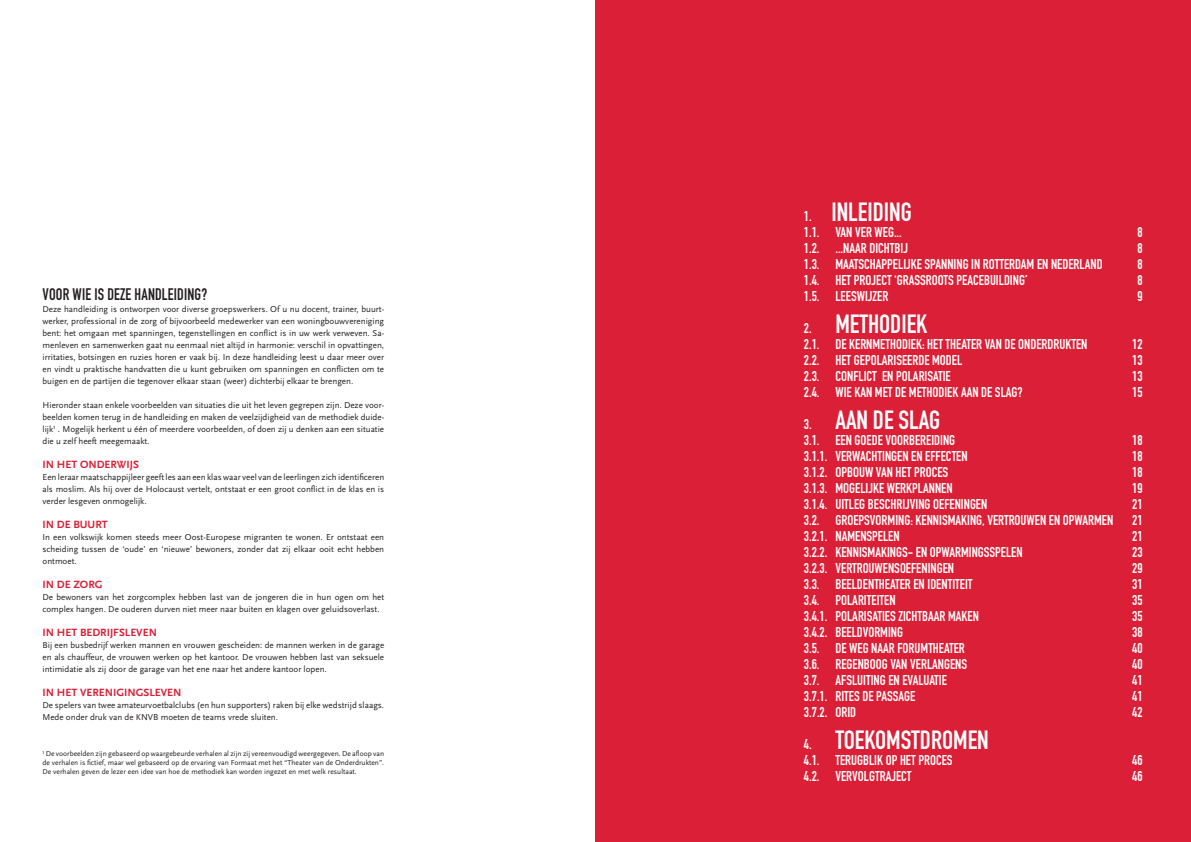
<style>
.page{position:relative;width:1191px;height:842px;background:#fff}
.page>*{position:absolute;margin:0;border:0;box-sizing:border-box;transform-origin:0 0}
.t1{font:26px "DIN Engschrift Alternate";color:#fff}
.t2{font:16.5px "DIN Engschrift";color:#231f20;scale:.95 1}
.t3{font:14px "DIN Engschrift Alternate";color:#fff}
.t4{font:700 11px "AD Scala Sans";color:#da1f36}
.t5{font:9px/12px "AD Scala Sans Romein";color:#231f20;text-align:justify}
.t6{font:7.5px/9px "AD Scala Sans Romein";color:#231f20;text-align:justify}
.s1{font-size:14px}
</style>
<div class="page">
<div style="left:595px;top:0;width:596px;height:842px;background:#da1f36"></div>
<h2 class="t2" style="left:43px;top:285px;width:8px">VOOR</h2>
<h2 class="t2" style="left:73px;top:285px;width:73px">WIE ISDEZEHANDLEIDING</h2>
<h2 class="t2" style="left:201px;top:285px;width:8px">?</h2>
<p class="t5" style="left:43px;top:303px;width:343px">Deze handleiding is ontworpen voor diverse groepswerkers. Of u nu docent, trainer, buurt&shy;werker, professional in de zorg of bijvoorbeeld medewerker van een woningbouwvereniging bent: het omgaan met spanningen, tegenstellingen en conflict is in uw werk verweven. Sa&shy;menleven en samenwerken gaat nu eenmaal niet altijd in harmonie: verschil in opvattingen, irritaties, botsingen en ruzies horen er vaak bij. In deze handleiding leest u daar meer over en vindt u praktische handvatten die u kunt gebruiken om spanningen en conflicten om te buigen en de partijen die tegenover elkaar staan (weer) dichterbij elkaar te brengen.</p>
<p class="t5" style="left:43px;top:399px;width:343px">Hieronder staan enkele voorbeelden van situaties die uit het leven gegrepen zijn. Deze voor&shy;beelden komen terug in de handleiding en maken de veelzijdigheid van de methodiek duide&shy;lijk<sup>1</sup> . Mogelijk herkent u één of meerdere voorbeelden, of doen zij u denken aan een situatie die u zelf heeft meegemaakt.</p>
<p class="t4" style="left:43px;top:459px;width:98px">IN HET ON DERWIJS</p>
<p class="t5" style="left:43px;top:471px;width:343px">Een leraar maatschappijleer geeft les aan een klas waar veel van de leerlingen zich identificeren als moslim. Als hij over de Holocaust vertelt, ontstaat er een groot conflict in de klas en is verder lesgeven onmogelijk.</p>
<p class="t4" style="left:43px;top:519px;width:64px">IN DE BUU RT</p>
<p class="t5" style="left:43px;top:531px;width:343px">In een volkswijk komen steeds meer Oost-Europese migranten te wonen. Er ontstaat een scheiding tussen de ‘oude’ en ‘nieuwe’ bewoners, zonder dat zij elkaar ooit echt hebben ontmoet.</p>
<p class="t4" style="left:43px;top:579px;width:62px">IN DE ZO RG</p>
<p class="t5" style="left:43px;top:591px;width:343px">De bewoners van het zorgcomplex hebben last van de jongeren die in hun ogen om het complex hangen. De ouderen durven niet meer naar buiten en klagen over geluidsoverlast.</p>
<p class="t4" style="left:43px;top:627px;width:114px">IN HET BEDRIJFSLEVEN</p>
<p class="t5" style="left:43px;top:639px;width:343px">Bij een busbedrijf werken mannen en vrouwen gescheiden: de mannen werken in de garage en als chauffeur, de vrouwen werken op het kantoor. De vrouwen hebben last van seksuele intimidatie als zij door de garage van het ene naar het andere kantoor lopen.</p>
<p class="t4" style="left:43px;top:687px;width:138px">IN HET VEREN IGINGSLEVEN</p>
<p class="t5" style="left:43px;top:699px;width:343px">De spelers van twee amateurvoetbalclubs (en hun supporters) raken bij elke wedstrijd slaags.<br>Mede onder druk van de KNVB moeten de teams vrede sluiten.</p>
<p class="t6" style="left:43px;top:749px;width:343px"><sup>1</sup> De voorbeelden zijn gebaseerd op waargebeurde verhalen al zijn zij vereenvoudigd weergegeven. De afloop van de verhalen is fictief, maar wel gebaseerd op de ervaring van Formaat met het “Theater van de Onderdrukten”.<br>De verhalen geven de lezer een idee van hoe de methodiek kan worden ingezet en met welk resultaat.</p>
<h1 class="t1" style="left:804px;top:196px;width:109px"><span class="s1">1.</span> INLEIDING</h1>
<h3 class="t3" style="left:804px;top:223px;width:99px">1.1. VAN VER WEG...</h3>
<h3 class="t3" style="left:1137px;top:223px;width:7px">8</h3>
<h3 class="t3" style="left:804px;top:239px;width:106px">1.2. ...NAAR DICHTBIJ</h3>
<h3 class="t3" style="left:1137px;top:239px;width:7px">8</h3>
<h3 class="t3" style="left:804px;top:255px;width:300px">1.3. MAATSCHAPPELIJKE SPANNING IN ROTTERDAM EN NEDERLAND</h3>
<h3 class="t3" style="left:1137px;top:255px;width:7px">8</h3>
<h3 class="t3" style="left:804px;top:271px;width:225px">1.4. HET PROJECT ‘GRASSROOTS PEACEBUILDING’</h3>
<h3 class="t3" style="left:1137px;top:271px;width:7px">8</h3>
<h3 class="t3" style="left:804px;top:287px;width:86px">1.5. LEESWIJZER</h3>
<h3 class="t3" style="left:1137px;top:287px;width:7px">9</h3>
<h1 class="t1" style="left:804px;top:308px;width:125px"><span class="s1">2.</span> METHODIEK</h1>
<h3 class="t3" style="left:804px;top:335px;width:285px">2.1. DE KERNMETHODIEK: HET THEATER VAN DE ONDERDRUKTEN</h3>
<h3 class="t3" style="left:1132px;top:335px;width:12px">12</h3>
<h3 class="t3" style="left:804px;top:351px;width:160px">2.2. HET GEPOLARISEERDE MODEL</h3>
<h3 class="t3" style="left:1132px;top:351px;width:12px">13</h3>
<h3 class="t3" style="left:804px;top:367px;width:148px">2.3. CONFLICT EN POLARISATIE</h3>
<h3 class="t3" style="left:1132px;top:367px;width:12px">13</h3>
<h3 class="t3" style="left:804px;top:383px;width:26px">2.4. WI</h3>
<h3 class="t3" style="left:846px;top:383px;width:178px">E KAN MET DE METHODIEK AAN DE SLAG?</h3>
<h3 class="t3" style="left:1132px;top:383px;width:12px">15</h3>
<h1 class="t1" style="left:804px;top:404px;width:138px"><span class="s1">3.</span> AAN DE SLAG</h1>
<h3 class="t3" style="left:804px;top:431px;width:153px">3.1. EEN GOEDE VOORBEREIDING</h3>
<h3 class="t3" style="left:1132px;top:431px;width:12px">18</h3>
<h3 class="t3" style="left:804px;top:447px;width:165px">3.1.1. VERWACHTINGEN EN EFFECTEN</h3>
<h3 class="t3" style="left:1132px;top:447px;width:12px">18</h3>
<h3 class="t3" style="left:804px;top:463px;width:146px">3.1.2. OPBOUW VAN HET PROCES</h3>
<h3 class="t3" style="left:1132px;top:463px;width:12px">18</h3>
<h3 class="t3" style="left:804px;top:479px;width:150px">3.1.3. MOGELIJKE WERKPLANNEN</h3>
<h3 class="t3" style="left:1132px;top:479px;width:12px">19</h3>
<h3 class="t3" style="left:804px;top:495px;width:185px">3.1.4. UITLEG BESCHRIJVING OEFENINGEN</h3>
<h3 class="t3" style="left:1132px;top:495px;width:12px">21</h3>
<h3 class="t3" style="left:804px;top:511px;width:311px">3.2. GROEPSVORMI NG: KENNISMAKING, VERTROUWEN EN OPWARMEN</h3>
<h3 class="t3" style="left:1132px;top:511px;width:12px">21</h3>
<h3 class="t3" style="left:804px;top:527px;width:97px">3.2.1. NAMENSPELEN</h3>
<h3 class="t3" style="left:1132px;top:527px;width:12px">21</h3>
<h3 class="t3" style="left:804px;top:543px;width:220px">3.2.2. KENNISMAKINGS- EN OPWARMINGSSPELEN</h3>
<h3 class="t3" style="left:1132px;top:543px;width:12px">23</h3>
<h3 class="t3" style="left:804px;top:559px;width:152px">3.2.3. VERTROUWENSOEFENINGEN</h3>
<h3 class="t3" style="left:1132px;top:559px;width:12px">29</h3>
<h3 class="t3" style="left:804px;top:575px;width:170px">3.3. B EELDENTHEATER EN IDENTITEIT</h3>
<h3 class="t3" style="left:1132px;top:575px;width:12px">31</h3>
<h3 class="t3" style="left:804px;top:591px;width:93px">3.4. POLARITEITEN</h3>
<h3 class="t3" style="left:1132px;top:591px;width:12px">35</h3>
<h3 class="t3" style="left:804px;top:607px;width:176px">3.4.1. POLARISATIES ZICHTBAAR MAKEN</h3>
<h3 class="t3" style="left:1132px;top:607px;width:12px">35</h3>
<h3 class="t3" style="left:804px;top:623px;width:101px">3.4.2. B EELDVORMING</h3>
<h3 class="t3" style="left:1132px;top:623px;width:12px">38</h3>
<h3 class="t3" style="left:804px;top:639px;width:162px">3.5. D E WEG NAAR FORUMTHEATER</h3>
<h3 class="t3" style="left:1132px;top:639px;width:12px">40</h3>
<h3 class="t3" style="left:804px;top:656px;width:165px">3.6. REGENBOOG VAN VERLANGENS</h3>
<h3 class="t3" style="left:1132px;top:656px;width:12px">40</h3>
<h3 class="t3" style="left:804px;top:672px;width:144px">3.7. AFSLUITING EN EVALUATIE</h3>
<h3 class="t3" style="left:1132px;top:672px;width:12px">41</h3>
<h3 class="t3" style="left:804px;top:688px;width:113px">3.7.1. RITES DE PASSAGE</h3>
<h3 class="t3" style="left:1132px;top:688px;width:12px">41</h3>
<h3 class="t3" style="left:804px;top:704px;width:50px">3.7.2. ORID</h3>
<h3 class="t3" style="left:1132px;top:704px;width:12px">42</h3>
<h1 class="t1" style="left:804px;top:724px;width:186px"><span class="s1">4.</span> TOEKOMSTDROMEN</h1>
<h3 class="t3" style="left:804px;top:751px;width:150px">4.1. TERUGBLIK OP HET PROCES</h3>
<h3 class="t3" style="left:1132px;top:751px;width:12px">46</h3>
<h3 class="t3" style="left:804px;top:767px;width:109px">4.2. VERVOLGTRAJECT</h3>
<h3 class="t3" style="left:1132px;top:767px;width:12px">46</h3>
</div>
